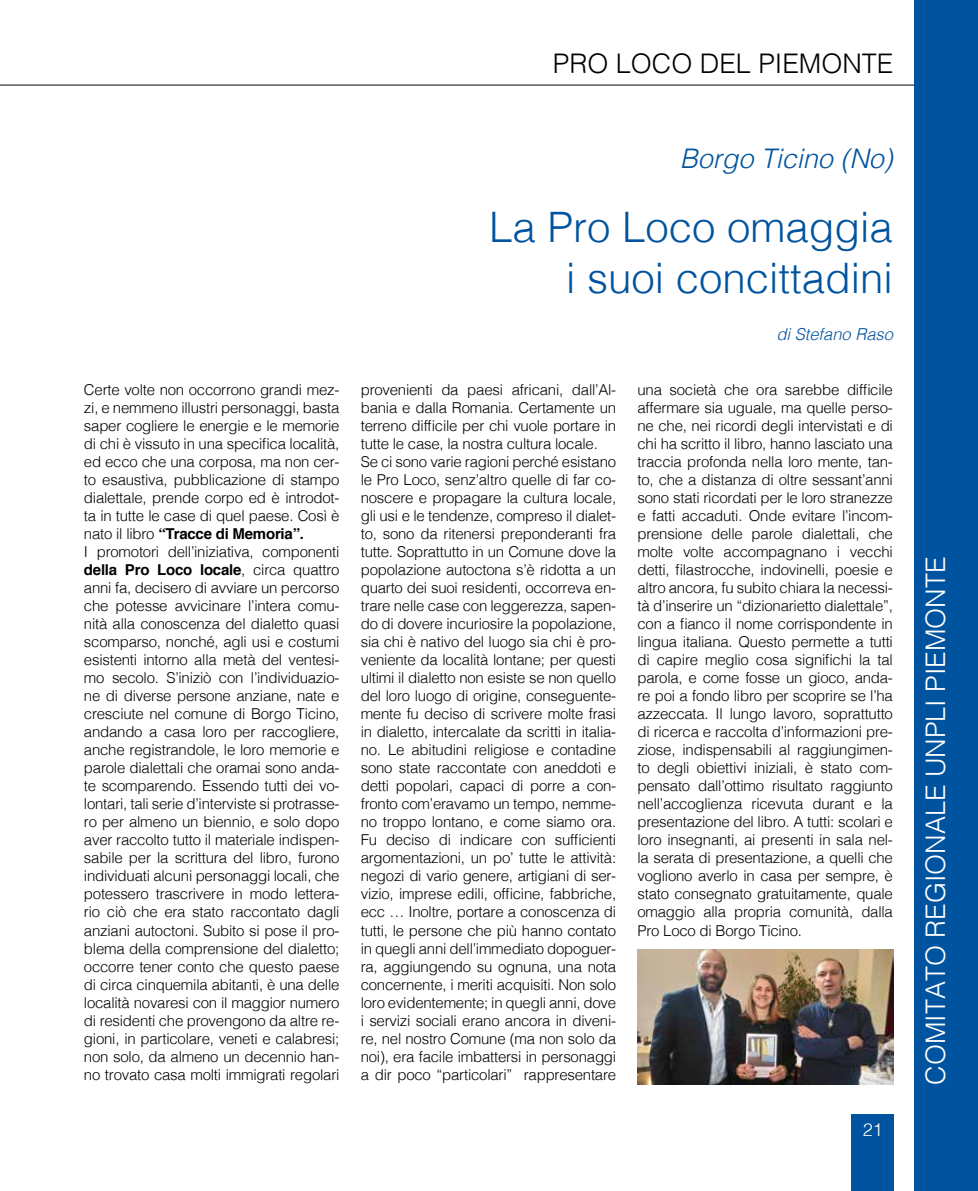
<style>
.page{position:relative;width:978px;height:1191px;background:#fff}
.page>*{position:absolute;margin:0;border:0;box-sizing:border-box;transform-origin:0 0}
.t1{font:300 42px/50.4px "Helvetica";color:#00539e;text-align:right}
.t2{font:300 27px "Helvetica";color:#fff}
.t3{font:300 27px "Helvetica";color:#000}
.t4{font:italic 300 27px "Helvetica";color:#00539e}
.t5{font:300 18px "Helvetica";color:#fff}
.t6{font:italic 300 16.5px "Helvetica";color:#00539e}
.t7{font:300 15px/18px "Helvetica";letter-spacing:-.015em;color:#000}
.s1{font-weight:700}
</style>
<div class="page">
<div style="left:914px;top:0;width:64px;height:1191px;background:#00539e"></div>
<div style="left:851px;top:1114px;width:43px;height:77px;background:#00539e"></div>
<hr style="left:0;top:85px;width:914px;height:1px;background:#000">
<img style="left:637px;top:949px;width:256px;height:136px">
<h2 class="t3" style="left:553px;top:41px;width:342px">PRO LOCO DEL PIEMONTE</h2>
<h2 class="t4" style="left:680px;top:135px;width:215px">Borgo Ticino (No)</h2>
<h1 class="t1" style="left:489px;top:199px;width:405px">La Pro Loco omaggia i suoi concittadini</h1>
<p class="t6" style="left:776px;top:320px;width:118px">di Stefano Raso</p>
<p class="t7" style="left:84px;top:380px;width:257px">Certe volte non occorrono grandi mez&shy;zi, e nemmeno illustri personaggi, basta saper cogliere le energie e le memorie di chi è vissuto in una specifica località, ed ecco che una corposa, ma non cer&shy;to esaustiva, pubblicazione di stampo dialettale, prende corpo ed è introdot&shy;ta in tutte le case di quel paese. Così è nato il libro <span class="s1">“Tracce di Memoria”.<br></span>I promotori dell’iniziativa, componenti <span class="s1">della Pro Loco locale</span>, circa quattro anni fa, decisero di avviare un percorso che potesse avvicinare l’intera comu&shy;nità alla conoscenza del dialetto quasi scomparso, nonché, agli usi e costumi esistenti intorno alla metà del ventesi&shy;mo secolo. S’iniziò con l’individuazio&shy;ne di diverse persone anziane, nate e cresciute nel comune di Borgo Ticino, andando a casa loro per raccogliere, anche registrandole, le loro memorie e parole dialettali che oramai sono anda&shy;te scomparendo. Essendo tutti dei vo&shy;lontari, tali serie d’interviste si protrasse&shy;ro per almeno un biennio, e solo dopo aver raccolto tutto il materiale indispen&shy;sabile per la scrittura del libro, furono individuati alcuni personaggi locali, che potessero trascrivere in modo lettera&shy;rio ciò che era stato raccontato dagli anziani autoctoni. Subito si pose il pro&shy;blema della comprensione del dialetto; occorre tener conto che questo paese di circa cinquemila abitanti, è una delle località novaresi con il maggior numero di residenti che provengono da altre re&shy;gioni, in particolare, veneti e calabresi; non solo, da almeno un decennio han&shy;no trovato casa molti immigrati regolari</p>
<p class="t7" style="left:361px;top:380px;width:257px">provenienti da paesi africani, dall’Al&shy;bania e dalla Romania. Certamente un terreno difficile per chi vuole portare in tutte le case, la nostra cultura locale.<br>Se ci sono varie ragioni perché esistano le Pro Loco, senz’altro quelle di far co&shy;noscere e propagare la cultura locale, gli usi e le tendenze, compreso il dialet&shy;to, sono da ritenersi preponderanti fra tutte. Soprattutto in un Comune dove la popolazione autoctona s’è ridotta a un quarto dei suoi residenti, occorreva en&shy;trare nelle case con leggerezza, sapen&shy;do di dovere incuriosire la popolazione, sia chi è nativo del luogo sia chi è pro&shy;veniente da località lontane; per questi ultimi il dialetto non esiste se non quello del loro luogo di origine, conseguente&shy;mente fu deciso di scrivere molte frasi in dialetto, intercalate da scritti in italia&shy;no. Le abitudini religiose e contadine sono state raccontate con aneddoti e detti popolari, capaci di porre a con&shy;fronto com’eravamo un tempo, nemme&shy;no troppo lontano, e come siamo ora.<br>Fu deciso di indicare con sufficienti argomentazioni, un po’ tutte le attività: negozi di vario genere, artigiani di ser&shy;vizio, imprese edili, officine, fabbriche, ecc … Inoltre, portare a conoscenza di tutti, le persone che più hanno contato in quegli anni dell’immediato dopoguer&shy;ra, aggiungendo su ognuna, una nota concernente, i meriti acquisiti. Non solo loro evidentemente; in quegli anni, dove i servizi sociali erano ancora in diveni&shy;re, nel nostro Comune (ma non solo da noi), era facile imbattersi in personaggi a dir poco “particolari” rappresentare</p>
<p class="t7" style="left:637px;top:380px;width:257px;text-align:justify">una società che ora sarebbe difficile affermare sia uguale, ma quelle perso&shy;ne che, nei ricordi degli intervistati e di chi ha scritto il libro, hanno lasciato una traccia profonda nella loro mente, tan&shy;to, che a distanza di oltre sessant’anni sono stati ricordati per le loro stranezze e fatti accaduti. Onde evitare l’incom&shy;prensione delle parole dialettali, che molte volte accompagnano i vecchi detti, filastrocche, indovinelli, poesie e altro ancora, fu subito chiara la necessi&shy;tà d’inserire un “dizionarietto dialettale”, con a fianco il nome corrispondente in lingua italiana. Questo permette a tutti di capire meglio cosa significhi la tal parola, e come fosse un gioco, anda&shy;re poi a fondo libro per scoprire se l’ha azzeccata. Il lungo lavoro, soprattutto di ricerca e raccolta d’informazioni pre&shy;ziose, indispensabili al raggiungimen&shy;to degli obiettivi iniziali, è stato com&shy;pensato dall’ottimo risultato raggiunto nell’accoglienza ricevuta durant e la presentazione del libro. A tutti: scolari e loro insegnanti, ai presenti in sala nel&shy;la serata di presentazione, a quelli che vogliono averlo in casa per sempre, è stato consegnato gratuitamente, quale omaggio alla propria comunità, dalla Pro Loco di Borgo Ticino.</p>
<p class="t5" style="left:863px;top:1114px;width:22px">21</p>
<h2 class="t2" style="left:913px;top:1085px;width:530px;rotate:-90deg">COMITATO REGIONALE UNPLI PIEMONTE</h2>
</div>
